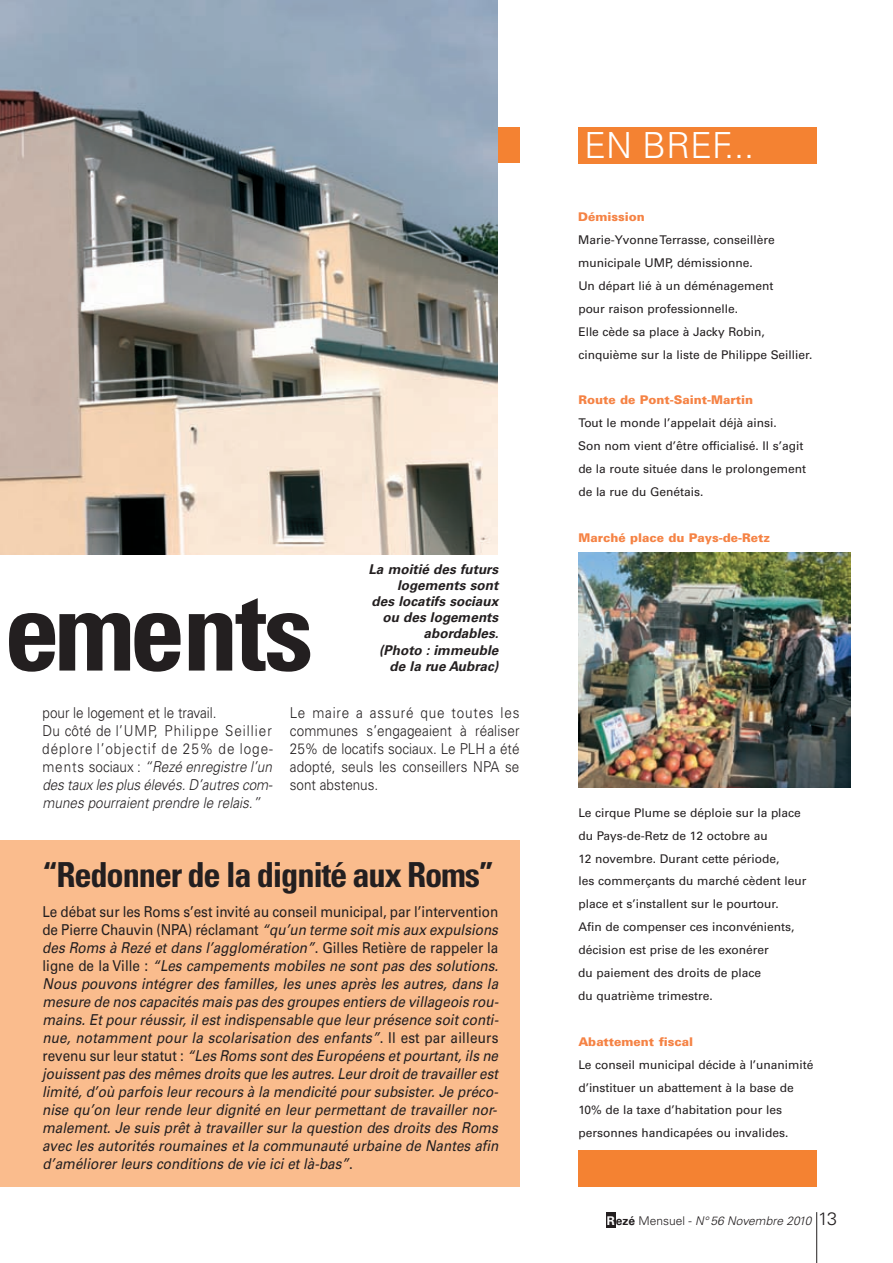
<style>
.page{position:relative;width:893px;height:1263px;background:#fff}
.page>*{position:absolute;margin:0;border:0;box-sizing:border-box;transform-origin:0 0}
.t1{font:700 condensed 111.75px "Univers";letter-spacing:-.025em;color:#231f20}
.t2{font:300 36px "Univers";color:#fff}
.t3{font:700 condensed 34.5px "Univers";letter-spacing:-.035em;color:#231f20}
.t4{font:italic 15px/18px "Univers";letter-spacing:.005em;color:#231f20;scale:.9 1}
.t5{font:300 15px/18px "Univers";letter-spacing:.065em;color:#231f20;scale:.9 1}
.t6{font:300 15px/18px "Univers";letter-spacing:.01em;color:#231f20;text-align:justify;scale:.9 1}
.t7{font:italic 700 13.5px/16.2px "Univers";letter-spacing:.005em;color:#231f20;text-align:right}
.t8{font:12px/23px "Univers";color:#231f20}
.t9{font:900 12px "Univers";color:#f58345}
.t10{font:italic 300 12px "Univers";letter-spacing:.005em;color:#231f20}
.s1{font-style:italic}
.s2{font-style:normal}
.s3{font-weight:700;font-style:normal;color:#fff}
.s4{font-weight:700;font-style:normal}
.s5{font-style:normal;font-size:18px}
</style>
<div class="page">
<div style="left:0;top:127px;width:520px;height:35px;background:#f48232"></div>
<div style="left:578px;top:127px;width:238px;height:36px;background:#f48232"></div>
<div style="left:578px;top:1150px;width:238px;height:36px;background:#f48232"></div>
<hr style="left:816px;top:1212px;width:1px;height:51px;background:#231f20">
<div style="left:606px;top:1212px;width:10px;height:15px;background:#231f20"></div>
<img style="left:0;top:0;width:498px;height:554px">
<div style="left:0;top:839px;width:520px;height:347px;background:#fabc8d"></div>
<img style="left:578px;top:553px;width:273px;height:234px">
<h1 class="t1" style="left:4px;top:590px;width:311px">ements</h1>
<p class="t7" style="left:368px;top:562px;width:132px">La moitié des futurs logements sont<br>des locatifs sociaux ou des logements abordables.<br>(Photo : immeuble de la rue Aubrac)</p>
<p class="t5" style="left:42px;top:705px;width:258px">pour le logement et le travail.<br>Du côté de l’UMP, Philippe Seillier déplore l’objectif de 25% de loge&shy;ments sociaux : <span class="s1">“Rezé enregistre l’un des taux les plus élevés. D’autres com&shy;munes pourraient prendre le relais.”</span></p>
<p class="t6" style="left:290px;top:705px;width:257px">Le maire a assuré que toutes les communes s’engageaient à réaliser 25% de locatifs sociaux. Le PLH a été adopté, seuls les conseillers NPA se sont abstenus.</p>
<h3 class="t3" style="left:43px;top:862px;width:453px">“Redonner de la dignité aux Roms”</h3>
<p class="t4" style="left:42px;top:904px;width:509px"><span class="s2">Le débat sur les Roms s’est invité au conseil municipal, par l’intervention de Pierre Chauvin (NPA) réclamant</span> “qu’un terme soit mis aux expulsions des Roms à Rezé et dans l’agglomération”<span class="s2">. Gilles Retière de rappeler la ligne de la Ville :</span> “Les campements mobiles ne sont pas des solutions.<br>Nous pouvons intégrer des familles, les unes après les autres, dans la mesure de nos capacités mais pas des groupes entiers de villageois rou&shy;mains. Et pour réussir, il est indispensable que leur présence soit conti&shy;nue, notamment pour la scolarisation des enfants”<span class="s2">. Il est par ailleurs revenu sur leur statut :</span> “Les Roms sont des Européens et pourtant, ils ne jouissent pas des mêmes droits que les autres. Leur droit de travailler est limité, d’où parfois leur recours à la mendicité pour subsister. Je préco&shy;nise qu’on leur rende leur dignité en leur permettant de travailler nor&shy;malement. Je suis prêt à travailler sur la question des droits des Roms avec les autorités roumaines et la communauté urbaine de Nantes afin d’améliorer leurs conditions de vie ici et là-bas”<span class="s2">.</span></p>
<h2 class="t2" style="left:584px;top:132px;width:172px">EN BREF...</h2>
<p class="t9" style="left:578px;top:213px;width:68px">Démission</p>
<p class="t8" style="left:578px;top:230px;width:236px">Marie-Yvonne Terrasse, conseillère municipale UMP, démissionne.<br>Un départ lié à un déménagement<br>pour raison professionnelle.<br>Elle cède sa place à Jacky Robin, cinquième sur la liste de Philippe Seillier.</p>
<p class="t9" style="left:578px;top:396px;width:176px">Route de Pont-Saint-Martin</p>
<p class="t8" style="left:578px;top:413px;width:229px">Tout le monde l’appelait déjà ainsi.<br>Son nom vient d’être officialisé. Il s’agit de la route située dans le prolongement de la rue du Genétais.</p>
<p class="t9" style="left:578px;top:533px;width:193px">Marché place du Pays-de-Retz</p>
<p class="t8" style="left:578px;top:802px;width:230px">Le cirque Plume se déploie sur la place du Pays-de-Retz de 12 octobre au<br>12 novembre. Durant cette période,<br>les commerçants du marché cèdent leur place et s’installent sur le pourtour.<br>Afin de compenser ces inconvénients, décision est prise de les exonérer<br>du paiement des droits de place<br>du quatrième trimestre.</p>
<p class="t9" style="left:578px;top:1037px;width:116px">Abattement fiscal</p>
<p class="t8" style="left:578px;top:1054px;width:237px">Le conseil municipal décide à l’unanimité d’instituer un abattement à la base de 10% de la taxe d’habitation pour les personnes handicapées ou invalides.</p>
<p class="t10" style="left:607px;top:1217px;width:232px"><span class="s3">R</span><span class="s4">ezé</span> <span class="s2">Mensuel -</span> N° 56 Novembre 2010 <span class="s5">13</span></p>
</div>
